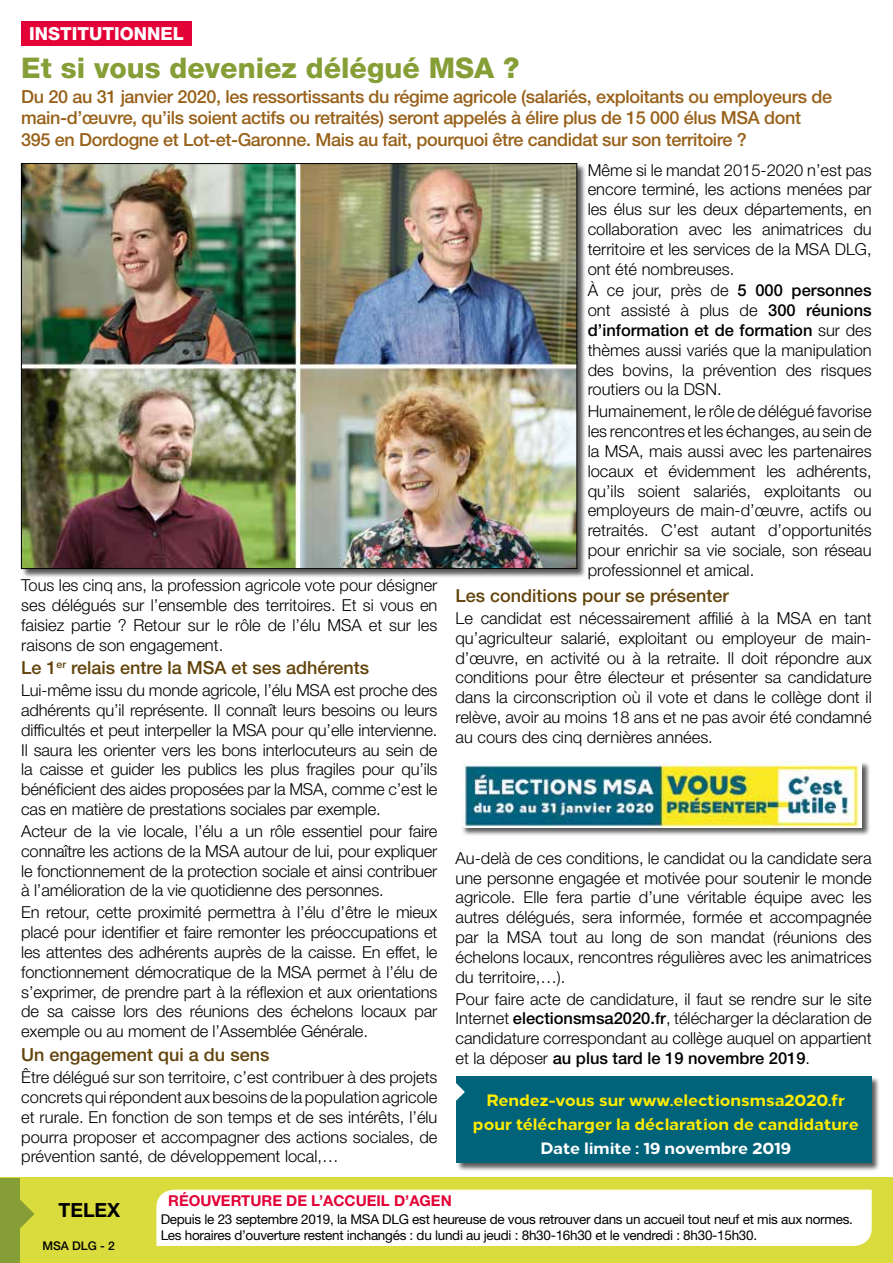
<style>
.page{position:relative;width:893px;height:1263px;background:#fff}
.page>*{position:absolute;margin:0;border:0;box-sizing:border-box;transform-origin:0 0}
.t1{font:800 28.5px "Helvetica Neue LT Std";color:#859e36}
.t2{font:700 19.5px "Helvetica Neue LT Std";letter-spacing:.13em;color:#000}
.t3{font:500 18px/21.6px "Helvetica Neue LT Std";letter-spacing:-.02em;color:#98611a}
.t4{font:500 18px "Helvetica Neue LT Std";color:#62430a}
.t5{font:800 18px "Helvetica Neue LT Std";color:#fff}
.t6{font:300 16.5px/19.8px "Helvetica Neue LT Std";color:#000;text-align:justify}
.t7{font:800 16.5px/24px "Loew";color:#ffec00;text-align:center}
.t8{font:800 16.5px "Loew";color:#fff}
.t9{font:700 15px "Helvetica Neue LT Std";color:#e20036}
.t10{font:13.5px/16.2px "Helvetica Neue LT Std";letter-spacing:-.02em;color:#000}
.t11{font:500 12px "Helvetica Neue LT Std";color:#000}
.s1{font-weight:500}
</style>
<div class="page">
<div style="left:0;top:1178px;width:893px;height:85px;background:#dadb3c"></div>
<div style="left:0;top:1178px;width:20px;height:85px;background:#859e36"></div>
<svg style="left:20px;top:1200px;width:14px;height:28px"></svg>
<div style="left:156px;top:1189px;width:716px;height:57px;background:#fff"></div>
<div style="left:456px;top:1076px;width:424px;height:96px;background:#000;opacity:.65"></div>
<div style="left:456px;top:1076px;width:415px;height:87px;background:#00637a"></div>
<svg style="left:456px;top:1083px;width:9px;height:18px"></svg>
<div style="left:21px;top:21px;width:171px;height:25px;background:#e20036"></div>
<div style="left:21px;top:163px;width:565px;height:415px;background:#000;opacity:.65"></div>
<img style="left:23px;top:165px;width:552px;height:402px">
<div style="left:462px;top:762px;width:408px;height:74px;background:#000;opacity:.65"></div>
<img style="left:462px;top:762px;width:399px;height:65px">
<p class="t5" style="left:29px;top:23px;width:156px">institutionnel</p>
<h1 class="t1" style="left:21px;top:51px;width:500px">Et si vous deveniez délégué MSA ?</h1>
<p class="t3" style="left:21px;top:85px;width:812px">Du 20 au 31 janvier 2020, les ressortissants du régime agricole (salariés, exploitants ou employeurs de main-d’œuvre, qu’ils soient actifs ou retraités) seront appelés à élire plus de 15 000 élus MSA dont<br>395 en Dordogne et Lot-et-Garonne. Mais au fait, pourquoi être candidat sur son territoire ?</p>
<p class="t6" style="left:21px;top:575px;width:418px">Tous les cinq ans, la profession agricole vote pour désigner ses délégués sur l’ensemble des territoires. Et si vous en faisiez partie ? Retour sur le rôle de l’élu MSA et sur les raisons de son engagement.</p>
<p class="t4" style="left:21px;top:657px;width:350px">Le 1<sup>er</sup> relais entre la MSA et ses adhérents</p>
<p class="t6" style="left:21px;top:680px;width:418px">Lui-même issu du monde agricole, l’élu MSA est proche des adhérents qu’il représente. Il connaît leurs besoins ou leurs difficultés et peut interpeller la MSA pour qu’elle intervienne.<br>Il saura les orienter vers les bons interlocuteurs au sein de la caisse et guider les publics les plus fragiles pour qu’ils bénéficient des aides proposées par la MSA, comme c’est le cas en matière de prestations sociales par exemple.</p>
<p class="t6" style="left:21px;top:821px;width:418px">Acteur de la vie locale, l’élu a un rôle essentiel pour faire connaître les actions de la MSA autour de lui, pour expliquer le fonctionnement de la protection sociale et ainsi contribuer à l’amélioration de la vie quotidienne des personnes.</p>
<p class="t6" style="left:21px;top:902px;width:418px">En retour, cette proximité permettra à l’élu d’être le mieux placé pour identifier et faire remonter les préoccupations et les attentes des adhérents auprès de la caisse. En effet, le fonctionnement démocratique de la MSA permet à l’élu de s’exprimer, de prendre part à la réflexion et aux orientations de sa caisse lors des réunions des échelons locaux par exemple ou au moment de l’Assemblée Générale.</p>
<p class="t4" style="left:21px;top:1044px;width:250px">Un engagement qui a du sens</p>
<p class="t6" style="left:21px;top:1067px;width:418px">Être délégué sur son territoire, c’est contribuer à des projets concrets qui répondent aux besoins de la population agricole et rurale. En fonction de son temps et de ses intérêts, l’élu pourra proposer et accompagner des actions sociales, de prévention santé, de développement local,…</p>
<p class="t6" style="left:588px;top:159px;width:286px">Même si le mandat 2015-2020 n’est pas encore terminé, les actions menées par les élus sur les deux départements, en collaboration avec les animatrices du territoire et les services de la MSA DLG, ont été nombreuses.</p>
<p class="t6" style="left:588px;top:280px;width:286px">À ce jour, près de <span class="s1">5 000 personnes </span>ont assisté à plus de <span class="s1">300 réunions d’information et de formation</span> sur des thèmes aussi variés que la manipulation des bovins, la prévention des risques routiers ou la DSN.</p>
<p class="t6" style="left:588px;top:401px;width:286px">Humainement, le rôle de délégué favorise les rencontres et les échanges, au sein de la MSA, mais aussi avec les partenaires locaux et évidemment les adhérents, qu’ils soient salariés, exploitants ou employeurs de main-d’œuvre, actifs ou retraités. C’est autant d’opportunités pour enrichir sa vie sociale, son réseau professionnel et amical.</p>
<p class="t4" style="left:455px;top:584px;width:275px">Les conditions pour se présenter</p>
<p class="t6" style="left:455px;top:608px;width:418px">Le candidat est nécessairement affilié à la MSA en tant qu’agriculteur salarié, exploitant ou employeur de main&shy;d’œuvre, en activité ou à la retraite. Il doit répondre aux conditions pour être électeur et présenter sa candidature dans la circonscription où il vote et dans le collège dont il relève, avoir au moins 18 ans et ne pas avoir été condamné au cours des cinq dernières années.</p>
<p class="t6" style="left:455px;top:848px;width:418px">Au-delà de ces conditions, le candidat ou la candidate sera une personne engagée et motivée pour soutenir le monde agricole. Elle fera partie d’une véritable équipe avec les autres délégués, sera informée, formée et accompagnée par la MSA tout au long de son mandat (réunions des échelons locaux, rencontres régulières avec les animatrices du territoire,…).</p>
<p class="t6" style="left:455px;top:988px;width:418px">Pour faire acte de candidature, il faut se rendre sur le site Internet <span class="s1">electionsmsa2020.fr</span>, télécharger la déclaration de candidature correspondant au collège auquel on appartient et la déposer <span class="s1">au plus tard le 19 novembre 2019</span>.</p>
<p class="t7" style="left:473px;top:1086px;width:387px">Rendez-vous sur www.electionsmsa2020.fr pour télécharger la déclaration de candidature</p>
<p class="t8" style="left:540px;top:1134px;width:252px">Date limite : 19 novembre 2019</p>
<p class="t2" style="left:58px;top:1198px;width:63px">TELEX</p>
<p class="t11" style="left:43px;top:1239px;width:74px">MSA DLG - 2</p>
<p class="t9" style="left:168px;top:1191px;width:285px">RÉOUVERTURE DE L’ACCUEIL D’AGEN</p>
<p class="t10" style="left:161px;top:1211px;width:694px">Depuis le 23 septembre 2019, la MSA DLG est heureuse de vous retrouver dans un accueil tout neuf et mis aux normes.<br>Les horaires d’ouverture restent inchangés : du lundi au jeudi : 8h30-16h30 et le vendredi : 8h30-15h30.</p>
</div>
